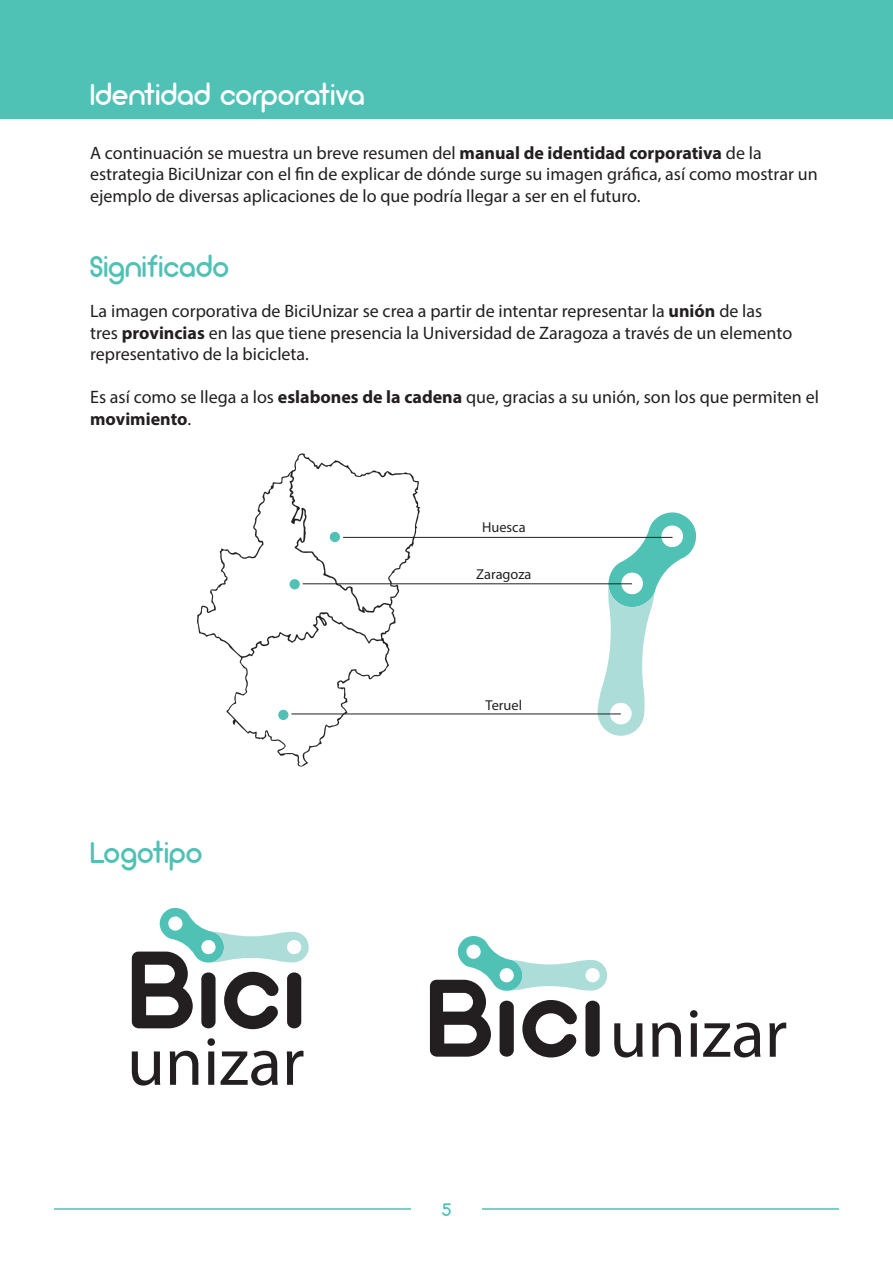
<style>
.page{position:relative;width:893px;height:1263px;background:#fff}
.page>*{position:absolute;margin:0;border:0;box-sizing:border-box;transform-origin:0 0}
.t1{font:30px "Arciform";letter-spacing:.005em;color:#fff}
.t2{font:30px "Arciform";letter-spacing:.005em;color:#50c1b5}
.t3{font:18px/21.6px "Myriad Pro";color:#231f20}
.t4{font:18px "Arciform";color:#50c1b5}
.t5{font:14.4px "Myriad Pro";color:#231f20}
.s1{font-weight:700}
</style>
<div class="page">
<hr style="left:54px;top:1208px;width:357px;height:2px;background:#50c1b5">
<hr style="left:482px;top:1208px;width:357px;height:2px;background:#50c1b5">
<div style="left:0;top:0;width:893px;height:119px;background:#50c1b5"></div>
<svg style="left:597px;top:512px;width:100px;height:224px"></svg>
<svg style="left:197px;top:454px;width:223px;height:312px"></svg>
<div style="left:330px;top:532px;width:10px;height:10px;background:#50c1b5;border-radius:50%"></div>
<div style="left:290px;top:579px;width:10px;height:10px;background:#50c1b5;border-radius:50%"></div>
<div style="left:278px;top:710px;width:10px;height:10px;background:#50c1b5;border-radius:50%"></div>
<hr style="left:343px;top:537px;width:329px;height:1px;background:#231f20">
<hr style="left:303px;top:583px;width:329px;height:1px;background:#231f20">
<hr style="left:291px;top:713px;width:330px;height:1px;background:#231f20">
<svg style="left:132px;top:1051px;width:28px;height:34px"></svg>
<svg style="left:170px;top:1051px;width:28px;height:34px"></svg>
<svg style="left:207px;top:1038px;width:8px;height:47px"></svg>
<svg style="left:221px;top:1051px;width:57px;height:34px"></svg>
<svg style="left:287px;top:1051px;width:16px;height:34px"></svg>
<svg style="left:132px;top:907px;width:177px;height:122px"></svg>
<svg style="left:614px;top:1023px;width:29px;height:34px"></svg>
<svg style="left:652px;top:1022px;width:29px;height:35px"></svg>
<svg style="left:690px;top:1010px;width:70px;height:47px"></svg>
<svg style="left:769px;top:1022px;width:17px;height:35px"></svg>
<svg style="left:430px;top:936px;width:178px;height:121px"></svg>
<h1 class="t1" style="left:90px;top:76px;width:276px">Identidad corporativa</h1>
<p class="t3" style="left:90px;top:142px;width:729px">A continuación se muestra un breve resumen del <span class="s1">manual de identidad corporativa</span> de la estrategia BiciUnizar con el fin de explicar de dónde surge su imagen gráfica, así como mostrar un ejemplo de diversas aplicaciones de lo que podría llegar a ser en el futuro.</p>
<h1 class="t2" style="left:90px;top:248px;width:141px">Significado</h1>
<p class="t3" style="left:90px;top:300px;width:704px">La imagen corporativa de BiciUnizar se crea a partir de intentar representar la <span class="s1">unión</span> de las tres <span class="s1">provincias</span> en las que tiene presencia la Universidad de Zaragoza a través de un elemento representativo de la bicicleta.</p>
<p class="t3" style="left:90px;top:386px;width:730px">Es así como se llega a los <span class="s1">eslabones de la cadena</span> que, gracias a su unión, son los que permiten el <span class="s1">movimiento</span>.</p>
<p class="t5" style="left:482px;top:518px;width:45px">Huesca</p>
<p class="t5" style="left:476px;top:565px;width:57px">Zaragoza</p>
<h1 class="t2" style="left:90px;top:834px;width:114px">Logotipo</h1>
<p class="t5" style="left:486px;top:696px;width:38px">Teruel</p>
<p class="t4" style="left:442px;top:1198px;width:11px">5</p>
</div>
